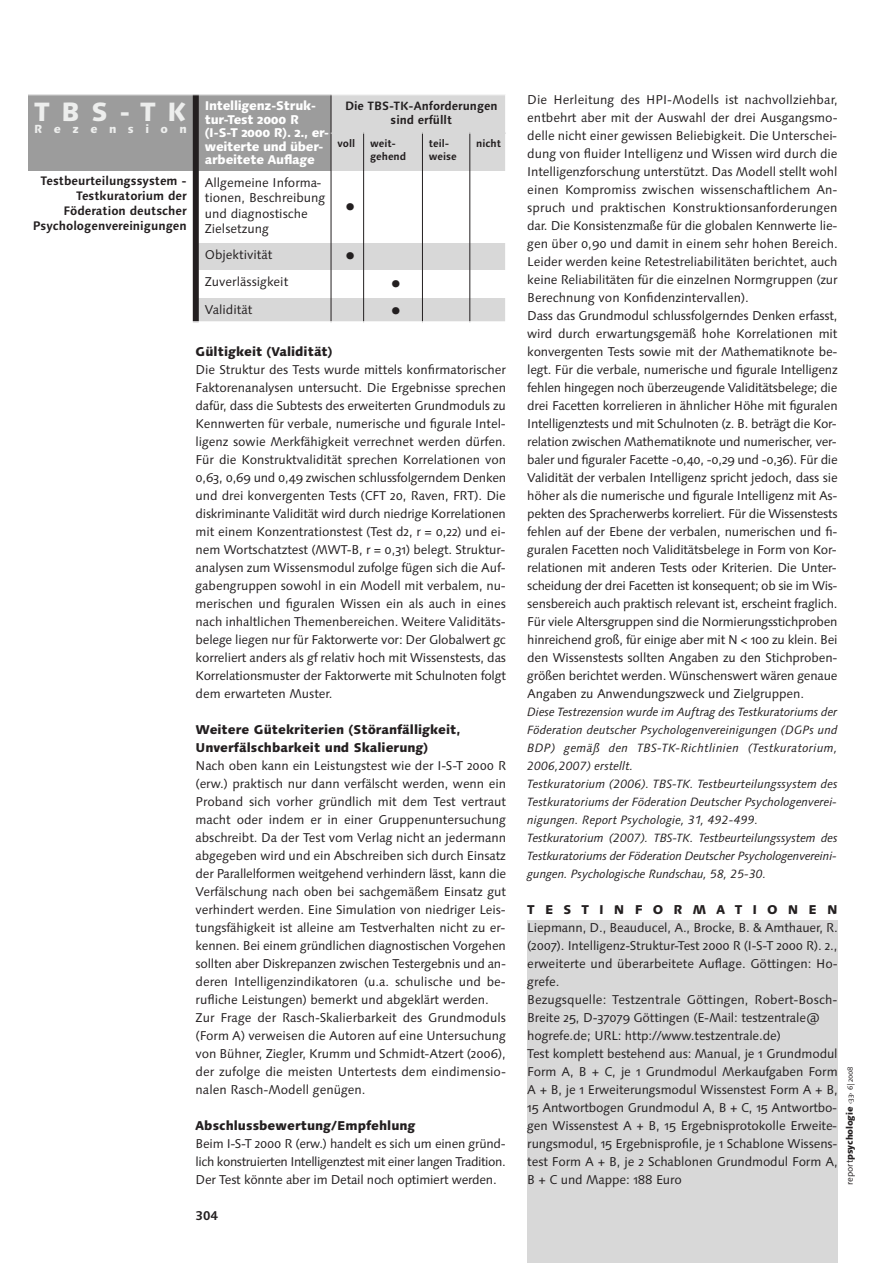
<style>
.page{position:relative;width:893px;height:1263px;background:#fff}
.page>*{position:absolute;margin:0;border:0;box-sizing:border-box;transform-origin:0 0}
.t1{font:800 26.4px "Linotype Syntax Os F";color:#edeeed}
.t2{font:700 21px "Linotype Syntax Os F";color:#231f20}
.t3{font:12.75px/18px "Linotype Syntax Os F";letter-spacing:-.01em;color:#231f20}
.t4{font:800 12.75px/18px "Linotype Syntax Os F";color:#231f20}
.t5{font:800 12.75px "Linotype Syntax Os F";letter-spacing:.795em;color:#231f20}
.t6{font:700 12.75px "Linotype Syntax";color:#231f20}
.t7{font:800 12.6px/13.5px "Linotype Syntax Os F";letter-spacing:-.02em;color:#fff}
.t8{font:700 12.3px/15px "Linotype Syntax";color:#231f20;text-align:right}
.t9{font:italic 12px/18px "Linotype Syntax";letter-spacing:-.005em;color:#231f20}
.t10{font:700 12px/14.4px "Linotype Syntax Os F";color:#231f20;text-align:center}
.t11{font:800 11.55px "Linotype Syntax Os F";letter-spacing:.99em;color:#edeeed}
.t12{font:700 10.5px/12.6px "Linotype Syntax Os F";color:#231f20}
.t13{font:800 9px "Linotype Syntax Os F";letter-spacing:-.015em;color:#231f20}
.s1{font-weight:400}
.s2{font-weight:400;font-size:7.5px}
</style>
<div class="page">
<div style="left:527px;top:920px;width:311px;height:343px;background:#d8d8d8"></div>
<div style="left:28px;top:94px;width:168px;height:77px;background:#9c9c9c"></div>
<div style="left:196px;top:94px;width:135px;height:77px;background:#9c9c9c"></div>
<div style="left:331px;top:94px;width:175px;height:39px;background:#d8d8d8"></div>
<div style="left:331px;top:133px;width:33px;height:38px;background:#d8d8d8"></div>
<div style="left:364px;top:133px;width:58px;height:38px;background:#d8d8d8"></div>
<div style="left:422px;top:133px;width:48px;height:38px;background:#d8d8d8"></div>
<div style="left:470px;top:133px;width:36px;height:38px;background:#d8d8d8"></div>
<div style="left:196px;top:243px;width:135px;height:27px;background:#d8d8d8"></div>
<div style="left:331px;top:243px;width:33px;height:27px;background:#d8d8d8"></div>
<div style="left:364px;top:243px;width:58px;height:27px;background:#d8d8d8"></div>
<div style="left:422px;top:243px;width:48px;height:27px;background:#d8d8d8"></div>
<div style="left:470px;top:243px;width:36px;height:27px;background:#d8d8d8"></div>
<div style="left:196px;top:298px;width:135px;height:24px;background:#d8d8d8"></div>
<div style="left:331px;top:298px;width:33px;height:24px;background:#d8d8d8"></div>
<div style="left:364px;top:298px;width:58px;height:24px;background:#d8d8d8"></div>
<div style="left:422px;top:298px;width:48px;height:24px;background:#d8d8d8"></div>
<div style="left:470px;top:298px;width:36px;height:24px;background:#d8d8d8"></div>
<div style="left:193px;top:94px;width:6px;height:228px;background:#231f20"></div>
<hr style="left:331px;top:94px;width:1px;height:228px;background:#231f20">
<hr style="left:363px;top:133px;width:1px;height:189px;background:#231f20">
<hr style="left:422px;top:133px;width:1px;height:189px;background:#231f20">
<hr style="left:469px;top:133px;width:1px;height:189px;background:#231f20">
<hr style="left:505px;top:94px;width:1px;height:228px;background:#fff">
<hr style="left:28px;top:94px;width:478px;height:1px;background:#fff">
<hr style="left:331px;top:133px;width:175px;height:1px;background:#d8d8d8">
<hr style="left:28px;top:321px;width:478px;height:1px;background:#fff">
<h1 class="t1" style="left:34px;top:100px;width:154px">TBS-TK</h1>
<p class="t11" style="left:34px;top:124px;width:154px">Rezension</p>
<p class="t7" style="left:205px;top:100px;width:126px">Intelligenz-Struk&shy;tur-Test 2000 R (I-S-T 2000 R). 2., er&shy;weiterte und über&shy;arbeitete Auflage</p>
<p class="t10" style="left:345px;top:100px;width:154px">Die TBS-TK-Anforderungen sind erfüllt</p>
<p class="t12" style="left:337px;top:138px;width:19px">voll</p>
<p class="t12" style="left:370px;top:138px;width:38px">weit&shy;gehend</p>
<p class="t12" style="left:429px;top:138px;width:30px">teil&shy;weise</p>
<p class="t12" style="left:476px;top:138px;width:27px">nicht</p>
<p class="t8" style="left:33px;top:174px;width:156px">Testbeurteilungssystem -<br>Testkuratorium der<br>Föderation deutscher<br>Psychologenvereinigungen</p>
<p class="t3" style="left:205px;top:176px;width:122px;line-height:15.3px">Allgemeine Informa&shy;tionen, Beschreibung und diagnostische<br>Zielsetzung</p>
<h2 class="t2" style="left:344px;top:198px;width:14px">•</h2>
<p class="t3" style="left:205px;top:247px;width:69px">Objektivität</p>
<h2 class="t2" style="left:344px;top:247px;width:14px">•</h2>
<p class="t3" style="left:205px;top:274px;width:85px">Zuverlässigkeit</p>
<h2 class="t2" style="left:390px;top:275px;width:14px">•</h2>
<p class="t3" style="left:205px;top:301px;width:49px">Validität</p>
<h2 class="t2" style="left:390px;top:302px;width:14px">•</h2>
<p class="t4" style="left:196px;top:344px;width:139px">Gültigkeit (Validität)</p>
<p class="t3" style="left:196px;top:362px;width:312px;text-align:justify">Die Struktur des Tests wurde mittels konfirmatorischer Faktorenanalysen untersucht. Die Ergebnisse sprechen dafür, dass die Subtests des erweiterten Grundmoduls zu Kennwerten für verbale, numerische und figurale Intel&shy;ligenz sowie Merkfähigkeit verrechnet werden dürfen.<br>Für die Konstruktvalidität sprechen Korrelationen von 0,63, 0,69 und 0,49 zwischen schlussfolgerndem Denken und drei konvergenten Tests (CFT 20, Raven, FRT). Die diskriminante Validität wird durch niedrige Korrelationen mit einem Konzentrationstest (Test d2, r = 0,22) und ei&shy;nem Wortschatztest (MWT-B, r = 0,31) belegt. Struktur&shy;analysen zum Wissensmodul zufolge fügen sich die Auf&shy;gabengruppen sowohl in ein Modell mit verbalem, nu&shy;merischen und figuralen Wissen ein als auch in eines nach inhaltlichen Themenbereichen. Weitere Validitäts&shy;belege liegen nur für Faktorwerte vor: Der Globalwert gc korreliert anders als gf relativ hoch mit Wissenstests, das Korrelationsmuster der Faktorwerte mit Schulnoten folgt dem erwarteten Muster.</p>
<p class="t4" style="left:196px;top:722px;width:267px">Weitere Gütekriterien (Störanfälligkeit,<br>Unverfälschbarkeit und Skalierung)</p>
<p class="t3" style="left:196px;top:758px;width:312px">Nach oben kann ein Leistungstest wie der I-S-T 2000 R (erw.) praktisch nur dann verfälscht werden, wenn ein Proband sich vorher gründlich mit dem Test vertraut macht oder indem er in einer Gruppenuntersuchung abschreibt. Da der Test vom Verlag nicht an jedermann abgegeben wird und ein Abschreiben sich durch Einsatz der Parallelformen weitgehend verhindern lässt, kann die Verfälschung nach oben bei sachgemäßem Einsatz gut verhindert werden. Eine Simulation von niedriger Leis&shy;tungsfähigkeit ist alleine am Testverhalten nicht zu er&shy;kennen. Bei einem gründlichen diagnostischen Vorgehen sollten aber Diskrepanzen zwischen Testergebnis und an&shy;deren Intelligenzindikatoren (u.a. schulische und be&shy;rufliche Leistungen) bemerkt und abgeklärt werden.<br>Zur Frage der Rasch-Skalierbarkeit des Grundmoduls (Form A) verweisen die Autoren auf eine Untersuchung von Bühner, Ziegler, Krumm und Schmidt-Atzert (2006), der zufolge die meisten Untertests dem eindimensio&shy;nalen Rasch-Modell genügen.</p>
<p class="t4" style="left:196px;top:1118px;width:221px">Abschlussbewertung/Empfehlung</p>
<p class="t3" style="left:196px;top:1136px;width:312px;text-align:justify">Beim I-S-T 2000 R (erw.) handelt es sich um einen gründ&shy;lich konstruierten Intelligenztest mit einer langen Tradition.<br>Der Test könnte aber im Detail noch optimiert werden.</p>
<p class="t6" style="left:196px;top:1210px;width:24px">304</p>
<p class="t3" style="left:527px;top:92px;width:312px">Die Herleitung des HPI-Modells ist nachvollziehbar, entbehrt aber mit der Auswahl der drei Ausgangsmo&shy;delle nicht einer gewissen Beliebigkeit. Die Unterschei&shy;dung von fluider Intelligenz und Wissen wird durch die Intelligenzforschung unterstützt. Das Modell stellt wohl einen Kompromiss zwischen wissenschaftlichem An&shy;spruch und praktischen Konstruktionsanforderungen dar. Die Konsistenzmaße für die globalen Kennwerte lie&shy;gen über 0,90 und damit in einem sehr hohen Bereich.<br>Leider werden keine Retestreliabilitäten berichtet, auch keine Reliabilitäten für die einzelnen Normgruppen (zur Berechnung von Konfidenzintervallen).<br>Dass das Grundmodul schlussfolgerndes Denken erfasst, wird durch erwartungsgemäß hohe Korrelationen mit konvergenten Tests sowie mit der Mathematiknote be&shy;legt. Für die verbale, numerische und figurale Intelligenz fehlen hingegen noch überzeugende Validitätsbelege; die drei Facetten korrelieren in ähnlicher Höhe mit figuralen Intelligenztests und mit Schulnoten (z. B. beträgt die Kor&shy;relation zwischen Mathematiknote und numerischer, ver&shy;baler und figuraler Facette -0,40, -0,29 und -0,36). Für die Validität der verbalen Intelligenz spricht jedoch, dass sie höher als die numerische und figurale Intelligenz mit As&shy;pekten des Spracherwerbs korreliert. Für die Wissenstests fehlen auf der Ebene der verbalen, numerischen und fi&shy;guralen Facetten noch Validitätsbelege in Form von Kor&shy;relationen mit anderen Tests oder Kriterien. Die Unter&shy;scheidung der drei Facetten ist konsequent; ob sie im Wis&shy;sensbereich auch praktisch relevant ist, erscheint fraglich.<br>Für viele Altersgruppen sind die Normierungsstichproben hinreichend groß, für einige aber mit N &lt; 100 zu klein. Bei den Wissenstests sollten Angaben zu den Stichproben&shy;größen berichtet werden. Wünschenswert wären genaue Angaben zu Anwendungszweck und Zielgruppen.</p>
<p class="t9" style="left:527px;top:704px;width:312px">Diese Testrezension wurde im Auftrag des Testkuratoriums der Föderation deutscher Psychologenvereinigungen (DGPs und BDP) gemäß den TBS-TK-Richtlinien (Testkuratorium, 2006,2007) erstellt.<br>Testkuratorium (2006). TBS-TK. Testbeurteilungssystem des Testkuratoriums der Föderation Deutscher Psychologenverei&shy;nigungen. Report Psychologie, 31, 492-499.<br>Testkuratorium (2007). TBS-TK. Testbeurteilungssystem des Testkuratoriums der Föderation Deutscher Psychologenvereini&shy;gungen. Psychologische Rundschau, 58, 25-30.</p>
<p class="t5" style="left:527px;top:904px;width:312px">TESTINFORMATIONEN</p>
<p class="t3" style="left:527px;top:920px;width:312px">Liepmann, D., Beauducel, A., Brocke, B. &amp; Amthauer, R. (2007). Intelligenz-Struktur-Test 2000 R (I-S-T 2000 R). 2., erweiterte und überarbeitete Auflage. Göttingen: Ho&shy;grefe.<br>Bezugsquelle: Testzentrale Göttingen, Robert-Bosch-Breite 25, D-37079 Göttingen (E-Mail: testzentrale@ hogrefe.de; URL: http://www.testzentrale.de)<br>Test komplett bestehend aus: Manual, je 1 Grundmodul Form A, B + C, je 1 Grundmodul Merkaufgaben Form A + B, je 1 Erweiterungsmodul Wissenstest Form A + B, 15 Antwortbogen Grundmodul A, B + C, 15 Antwortbo&shy;gen Wissenstest A + B, 15 Ergebnisprotokolle Erweite&shy;rungsmodul, 15 Ergebnisprofile, je 1 Schablone Wissens&shy;test Form A + B, je 2 Schablonen Grundmodul Form A, B + C und Mappe: 188 Euro</p>
<p class="t13" style="left:846px;top:1185px;width:120px;rotate:-90deg"><span class="s1">report</span>psychologie <span class="s2">‹33› 6|2008</span></p>
</div>
